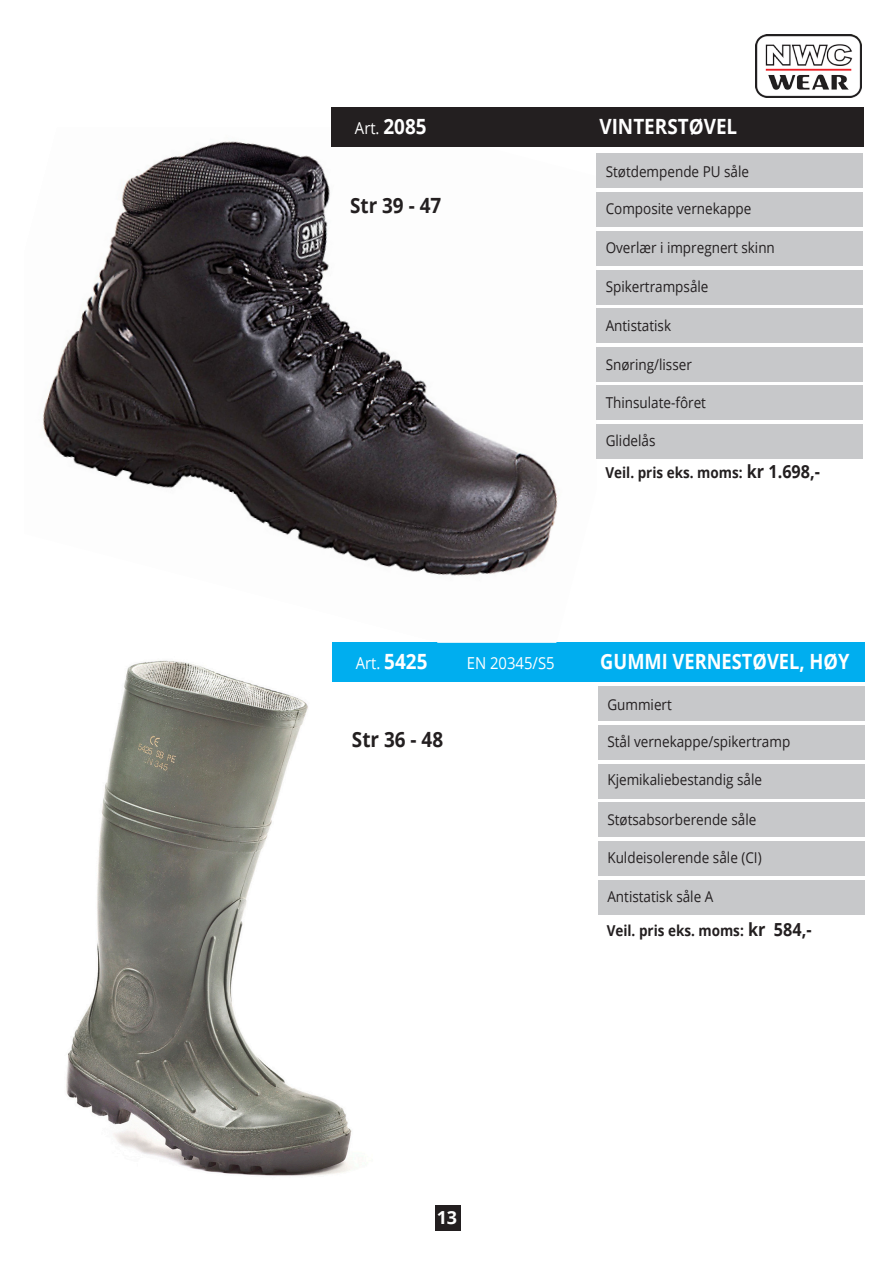
<style>
.page{position:relative;width:893px;height:1263px;background:#fff}
.page>*{position:absolute;margin:0;border:0;box-sizing:border-box;transform-origin:0 0}
.t1{font:700 21px "Open Sans";color:#fff;scale:.87 1}
.t2{font:700 21px "Open Sans";color:#231f20;scale:.9 1}
.t3{font:700 21px "Open Sans";color:#fff;scale:.9 1}
.t4{font:700 18px "Open Sans";color:#fff}
.t5{font:16.5px "Open Sans";color:#fff;scale:.9 1}
.t6{font:15px "Open Sans";color:#231f20;scale:.9 1}
.t7{font:700 15px "Open Sans";color:#231f20;scale:.9 1}
.s1{font-weight:700;font-size:21px}
.s2{font-size:18px}
</style>
<div class="page">
<div style="left:435px;top:1205px;width:26px;height:25px;background:#231f20"></div>
<img style="left:66px;top:653px;width:343px;height:523px">
<div style="left:333px;top:642px;width:532px;height:39px;background:#00aeef"></div>
<div style="left:598px;top:686px;width:266px;height:35px;background:#c7c8ca"></div>
<div style="left:598px;top:725px;width:266px;height:34px;background:#c7c8ca"></div>
<div style="left:598px;top:764px;width:266px;height:34px;background:#c7c8ca"></div>
<div style="left:598px;top:803px;width:266px;height:34px;background:#c7c8ca"></div>
<div style="left:598px;top:841px;width:266px;height:34px;background:#c7c8ca"></div>
<div style="left:598px;top:880px;width:266px;height:34px;background:#c7c8ca"></div>
<img style="left:755px;top:35px;width:107px;height:63px">
<img style="left:42px;top:127px;width:555px;height:516px">
<div style="left:332px;top:108px;width:532px;height:39px;background:#231f20"></div>
<div style="left:596px;top:154px;width:267px;height:34px;background:#c7c8ca"></div>
<div style="left:596px;top:193px;width:267px;height:34px;background:#c7c8ca"></div>
<div style="left:596px;top:232px;width:267px;height:34px;background:#c7c8ca"></div>
<div style="left:596px;top:270px;width:267px;height:34px;background:#c7c8ca"></div>
<div style="left:596px;top:309px;width:267px;height:34px;background:#c7c8ca"></div>
<div style="left:596px;top:347px;width:267px;height:34px;background:#c7c8ca"></div>
<div style="left:596px;top:386px;width:267px;height:34px;background:#c7c8ca"></div>
<div style="left:596px;top:424px;width:267px;height:34px;background:#c7c8ca"></div>
<p class="t5" style="left:355px;top:117px;width:81px">Art. <span class="s1">2085</span></p>
<p class="t3" style="left:599px;top:112px;width:155px">VINTERSTØVEL</p>
<p class="t2" style="left:350px;top:191px;width:103px">Str 39 - 47</p>
<p class="t6" style="left:606px;top:161px;width:161px">Støtdempende PU såle</p>
<p class="t6" style="left:606px;top:199px;width:163px">Composite vernekappe</p>
<p class="t6" style="left:606px;top:237px;width:189px">Overlær i impregnert skinn</p>
<p class="t6" style="left:606px;top:277px;width:116px">Spikertrampsåle</p>
<p class="t6" style="left:606px;top:315px;width:74px">Antistatisk</p>
<p class="t6" style="left:606px;top:354px;width:97px">Snøring/lisser</p>
<p class="t6" style="left:606px;top:392px;width:113px">Thinsulate-fôret</p>
<p class="t6" style="left:606px;top:430px;width:57px">Glidelås</p>
<p class="t7" style="left:605px;top:462px;width:240px">Veil. pris eks. moms: <span class="s2">kr 1.698,-</span></p>
<p class="t5" style="left:356px;top:651px;width:81px">Art. <span class="s1">5425</span></p>
<p class="t5" style="left:467px;top:651px;width:99px">EN 20345/S5</p>
<p class="t1" style="left:600px;top:646px;width:288px">GUMMI VERNESTØVEL, HØY</p>
<p class="t6" style="left:607px;top:694px;width:73px">Gummiert</p>
<p class="t6" style="left:607px;top:731px;width:205px">Stål vernekappe/spikertramp</p>
<p class="t6" style="left:607px;top:769px;width:173px">Kjemikaliebestandig såle</p>
<p class="t6" style="left:607px;top:809px;width:167px">Støtsabsorberende såle</p>
<p class="t6" style="left:607px;top:848px;width:173px">Kuldeisolerende såle (CI)</p>
<p class="t6" style="left:607px;top:886px;width:119px">Antistatisk såle A</p>
<p class="t2" style="left:352px;top:725px;width:103px">Str 36 - 48</p>
<p class="t4" style="left:437px;top:1205px;width:22px">13</p>
<p class="t7" style="left:607px;top:920px;width:229px">Veil. pris eks. moms: <span class="s2">kr 584,-</span></p>
</div>
